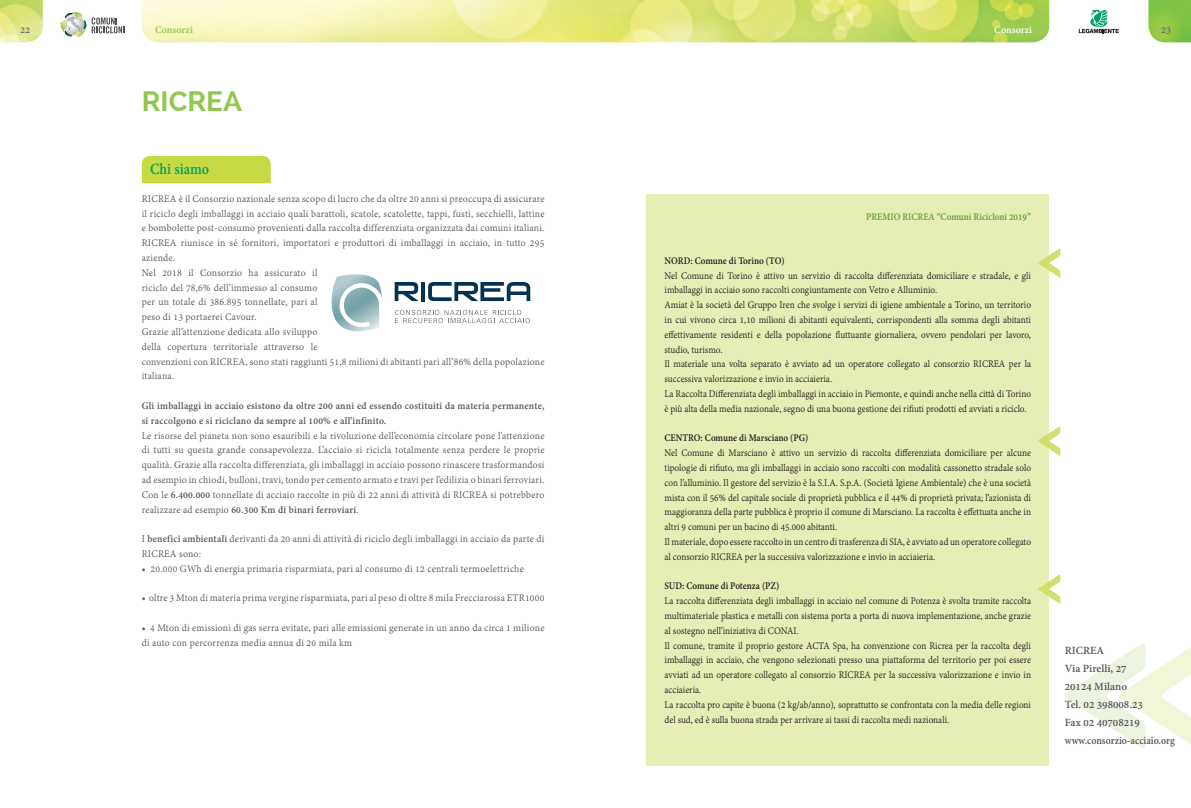
<style>
.page{position:relative;width:1191px;height:808px;background:#fff}
.page>*{position:absolute;margin:0;border:0;box-sizing:border-box;transform-origin:0 0}
.t1{font:700 28px "Raleway";color:#90c84c}
.t2{font:700 17px "Adobe Devanagari";color:#00a261;scale:.9 1}
.t3{font:700 12px/18px "Adobe Devanagari";color:#57585a}
.t4{font:11px/14.8px "Adobe Devanagari";color:#231f20;scale:.9 1}
.t5{font:11px/14.8px "Adobe Devanagari";letter-spacing:.02em;color:#57585a;scale:.95 1}
.t6{font:700 11px/14.8px "Adobe Devanagari";letter-spacing:.02em;color:#57585a;scale:.95 1}
.t7{font:700 11px "Adobe Devanagari";color:#231f20;scale:.9 1}
.t8{font:700 11px "Adobe Devanagari";color:#649d33;scale:.9 1}
.t9{font:700 11px "Adobe Devanagari";color:#90c84c}
.t10{font:700 11px "Adobe Devanagari";color:#fff}
.t11{font:700 11px "Adobe Devanagari";color:#6c6d70}
.s1{font-weight:700}
</style>
<div class="page">
<img style="left:142px;top:0;width:907px;height:42px">
<img style="left:1148px;top:0;width:43px;height:42px">
<img style="left:0;top:0;width:43px;height:42px">
<svg style="left:1078px;top:10px;width:40px;height:23px"></svg>
<svg style="left:60px;top:12px;width:64px;height:25px"></svg>
<svg style="left:1065px;top:643px;width:126px;height:105px"></svg>
<svg style="left:395px;top:310px;width:135px;height:13px"></svg>
<svg style="left:395px;top:282px;width:24px;height:19px"></svg>
<hr style="left:421px;top:282px;width:3px;height:19px;background:#063251">
<svg style="left:428px;top:282px;width:102px;height:19px"></svg>
<img style="left:332px;top:274px;width:50px;height:57px">
<div style="left:646px;top:194px;width:403px;height:571px;background:#e6eeb6"></div>
<svg style="left:1038px;top:248px;width:22px;height:30px"></svg>
<svg style="left:1038px;top:426px;width:22px;height:30px"></svg>
<svg style="left:1038px;top:574px;width:22px;height:30px"></svg>
<div style="left:142px;top:156px;width:129px;height:27px;background:#c7da43"></div>
<p class="t11" style="left:20px;top:23px;width:11px">22</p>
<p class="t9" style="left:155px;top:23px;width:39px">Consorzi</p>
<p class="t10" style="left:994px;top:24px;width:39px">Consorzi</p>
<p class="t11" style="left:1161px;top:23px;width:11px">23</p>
<h1 class="t1" style="left:142px;top:86px;width:102px">RICREA</h1>
<h2 class="t2" style="left:150px;top:160px;width:67px">Chi siamo</h2>
<p class="t5" style="left:142px;top:192px;width:425px">RICREA è il Consorzio nazionale senza scopo di lucro che da oltre 20 anni si preoccupa di assicurare il riciclo degli imballaggi in acciaio quali barattoli, scatole, scatolette, tappi, fusti, secchielli, lattine e bombolette post-consumo provenienti dalla raccolta differenziata organizzata dai comuni italiani.<br>RICREA riunisce in sé fornitori, importatori e produttori di imballaggi in acciaio, in tutto 295 aziende.<br>Nel 2018 il Consorzio ha assicurato il<br>riciclo del 78,6% dell’immesso al consumo<br>per un totale di 386.895 tonnellate, pari al<br>peso di 13 portaerei Cavour.<br>Grazie all’attenzione dedicata allo sviluppo<br>della copertura territoriale attraverso le<br>convenzioni con RICREA, sono stati raggiunti 51,8 milioni di abitanti pari all’86% della popolazione italiana.</p>
<p class="t6" style="left:142px;top:399px;width:425px">Gli imballaggi in acciaio esistono da oltre 200 anni ed essendo costituiti da materia permanente, si raccolgono e si riciclano da sempre al 100% e all’infinito.</p>
<p class="t5" style="left:142px;top:429px;width:425px;text-align:justify">Le risorse del pianeta non sono esauribili e la rivoluzione dell’economia circolare pone l’attenzione di tutti su questa grande consapevolezza. L’acciaio si ricicla totalmente senza perdere le proprie qualità. Grazie alla raccolta differenziata, gli imballaggi in acciaio possono rinascere trasformandosi ad esempio in chiodi, bulloni, travi, tondo per cemento armato e travi per l’edilizia o binari ferroviari.<br>Con le <span class="s1">6.400.000</span> tonnellate di acciaio raccolte in più di 22 anni di attività di RICREA si potrebbero realizzare ad esempio <span class="s1">60.300 Km di binari ferroviari</span>.</p>
<p class="t5" style="left:142px;top:532px;width:425px">I <span class="s1">benefici ambientali</span> derivanti da 20 anni di attività di riciclo degli imballaggi in acciaio da parte di<br>RICREA sono:</p>
<p class="t5" style="left:142px;top:562px;width:404px">• 20.000 GWh di energia primaria risparmiata, pari al consumo di 12 centrali termoelettriche</p>
<p class="t5" style="left:142px;top:592px;width:425px">• oltre 3 Mton di materia prima vergine risparmiata, pari al peso di oltre 8 mila Frecciarossa ETR1000</p>
<p class="t5" style="left:142px;top:621px;width:425px">• 4 Mton di emissioni di gas serra evitate, pari alle emissioni generate in un anno da circa 1 milione di auto con percorrenza media annua di 20 mila km</p>
<p class="t8" style="left:866px;top:210px;width:185px">PREMIO RICREA “Comuni Ricicloni 2019”</p>
<p class="t7" style="left:664px;top:254px;width:135px">NORD: Comune di Torino (TO)</p>
<p class="t4" style="left:664px;top:269px;width:409px">Nel Comune di Torino è attivo un servizio di raccolta differenziata domiciliare e stradale, e gli imballaggi in acciaio sono raccolti congiuntamente con Vetro e Alluminio.<br>Amiat è la società del Gruppo Iren che svolge i servizi di igiene ambientale a Torino, un territorio in cui vivono circa 1,10 milioni di abitanti equivalenti, corrispondenti alla somma degli abitanti effettivamente residenti e della popolazione fluttuante giornaliera, ovvero pendolari per lavoro, studio, turismo.<br>Il materiale una volta separato è avviato ad un operatore collegato al consorzio RICREA per la successiva valorizzazione e invio in acciaieria.<br>La Raccolta Differenziata degli imballaggi in acciaio in Piemonte, e quindi anche nella città di Torino è più alta della media nazionale, segno di una buona gestione dei rifiuti prodotti ed avviati a riciclo.</p>
<p class="t7" style="left:664px;top:432px;width:161px">CENTRO: Comune di Marsciano (PG)</p>
<p class="t4" style="left:664px;top:446px;width:409px">Nel Comune di Marsciano è attivo un servizio di raccolta differenziata domiciliare per alcune tipologie di rifiuto, ma gli imballaggi in acciaio sono raccolti con modalità cassonetto stradale solo con l’alluminio. Il gestore del servizio è la S.I.A. S.p.A. (Società Igiene Ambientale) che è una società mista con il 56% del capitale sociale di proprietà pubblica e il 44% di proprietà privata; l’azionista di maggioranza della parte pubblica è proprio il comune di Marsciano. La raccolta è effettuata anche in altri 9 comuni per un bacino di 45.000 abitanti.<br>Il materiale, dopo essere raccolto in un centro di trasferenza di SIA, è avviato ad un operatore collegato al consorzio RICREA per la successiva valorizzazione e invio in acciaieria.</p>
<p class="t7" style="left:664px;top:580px;width:129px">SUD: Comune di Potenza (PZ)</p>
<p class="t4" style="left:664px;top:594px;width:409px">La raccolta differenziata degli imballaggi in acciaio nel comune di Potenza è svolta tramite raccolta multimateriale plastica e metalli con sistema porta a porta di nuova implementazione, anche grazie al sostegno nell’iniziativa di CONAI.<br>Il comune, tramite il proprio gestore ACTA Spa, ha convenzione con Ricrea per la raccolta degli imballaggi in acciaio, che vengono selezionati presso una piattaforma del territorio per poi essere avviati ad un operatore collegato al consorzio RICREA per la successiva valorizzazione e invio in acciaieria.<br>La raccolta pro capite è buona (2 kg/ab/anno), soprattutto se confrontata con la media delle regioni del sud, ed è sulla buona strada per arrivare ai tassi di raccolta medi nazionali.</p>
<p class="t3" style="left:1064px;top:643px;width:111px">RICREA<br>Via Pirelli, 27<br>20124 Milano<br>Tel. 02 398008.23<br>Fax 02 40708219 www.consorzio-acciaio.org</p>
</div>
